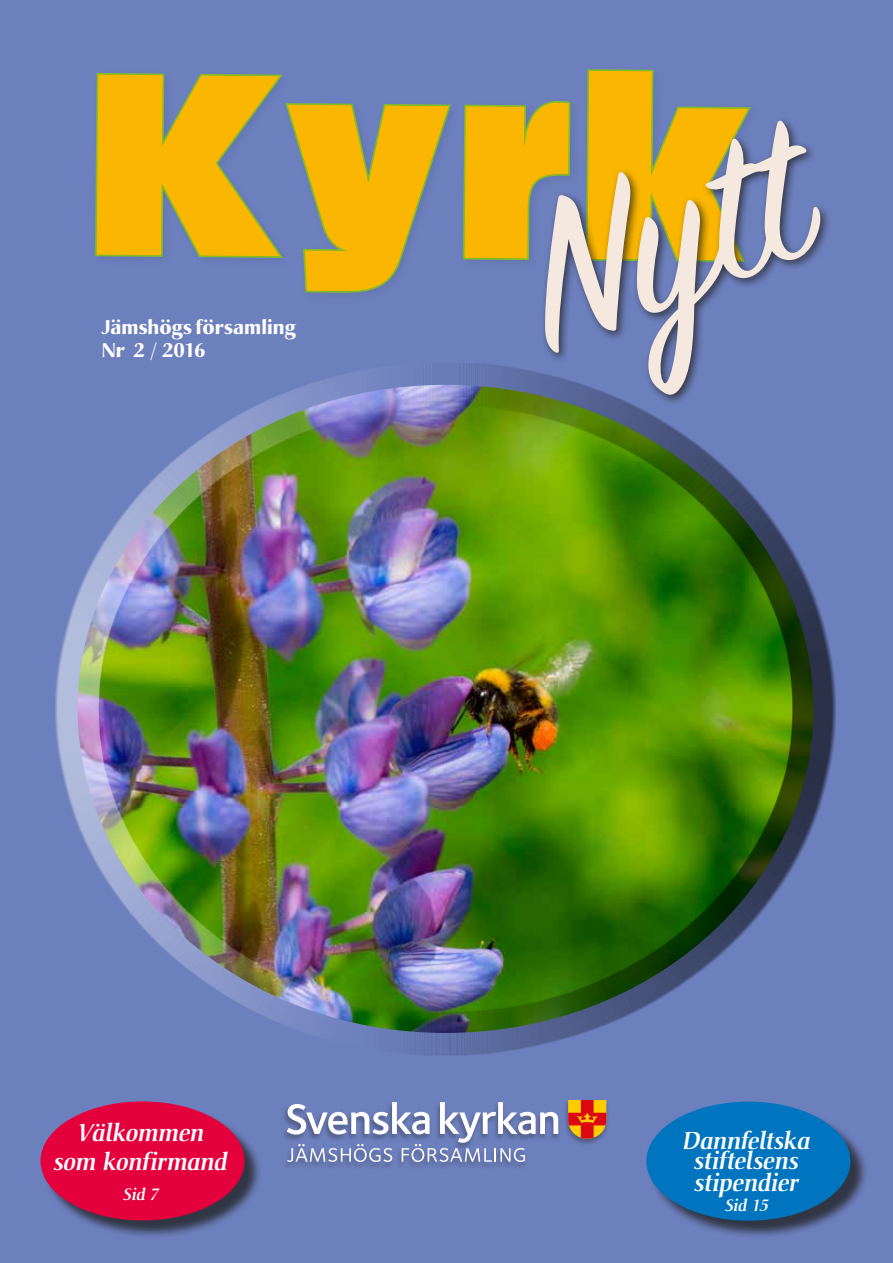
<style>
.page{position:relative;width:893px;height:1263px;background:#6d80be}
.page>*{position:absolute;margin:0;border:0;box-sizing:border-box;transform-origin:0 0}
.t1{font:252px "Antique Olive Compact";color:#fab600;scale:.95 1}
.t2{font:italic 500 24px/21px "Christiana";letter-spacing:-.005em;color:#fff;text-align:center}
.t3{font:700 19.65px/23.5px "Christiana";color:#fff}
.t4{font:italic 500 16.2px "Christiana";letter-spacing:-.02em;color:#fff}
</style>
<div class="page">
<div style="left:281px;top:1100px;width:328px;height:70px;background:#1d1d1b;opacity:.37"></div>
<svg style="left:287px;top:1102px;width:271px;height:60px"></svg>
<svg style="left:568px;top:1100px;width:38px;height:38px"></svg>
<div style="left:55px;top:363px;width:425px;height:692px;background:#fff;opacity:.75"></div>
<div style="left:353px;top:363px;width:483px;height:692px;background:#1d1d1b;opacity:.75"></div>
<div style="left:43px;top:1104px;width:220px;height:135px;background:#1d1d1b;opacity:.75"></div>
<div style="left:41px;top:1101px;width:204px;height:119px;background:#e4003c;border-radius:50%"></div>
<div style="left:649px;top:1104px;width:220px;height:135px;background:#1d1d1b;opacity:.75"></div>
<div style="left:646px;top:1101px;width:204px;height:120px;background:#0074be;border-radius:50%"></div>
<svg style="left:95px;top:73px;width:356px;height:222px"></svg>
<svg style="left:463px;top:69px;width:288px;height:193px"></svg>
<div style="left:540px;top:116px;width:291px;height:290px;background:#1d1d1b;opacity:.75"></div>
<svg style="left:544px;top:120px;width:276px;height:276px"></svg>
<h1 class="t1" style="left:82px;top:12px;width:698px">Kyrk</h1>
<p class="t3" style="left:101px;top:315px;width:196px">Jämshögs församling<br>Nr 2 / 2016</p>
<p class="t2" style="left:55px;top:1118px;width:176px;line-height:28.8px">Välkommen som konfirmand</p>
<p class="t4" style="left:124px;top:1184px;width:37px">Sid 7</p>
<p class="t2" style="left:684px;top:1130px;width:129px">Dannfeltska stiftelsens stipendier</p>
<p class="t4" style="left:726px;top:1195px;width:45px">Sid 15</p>
</div>
